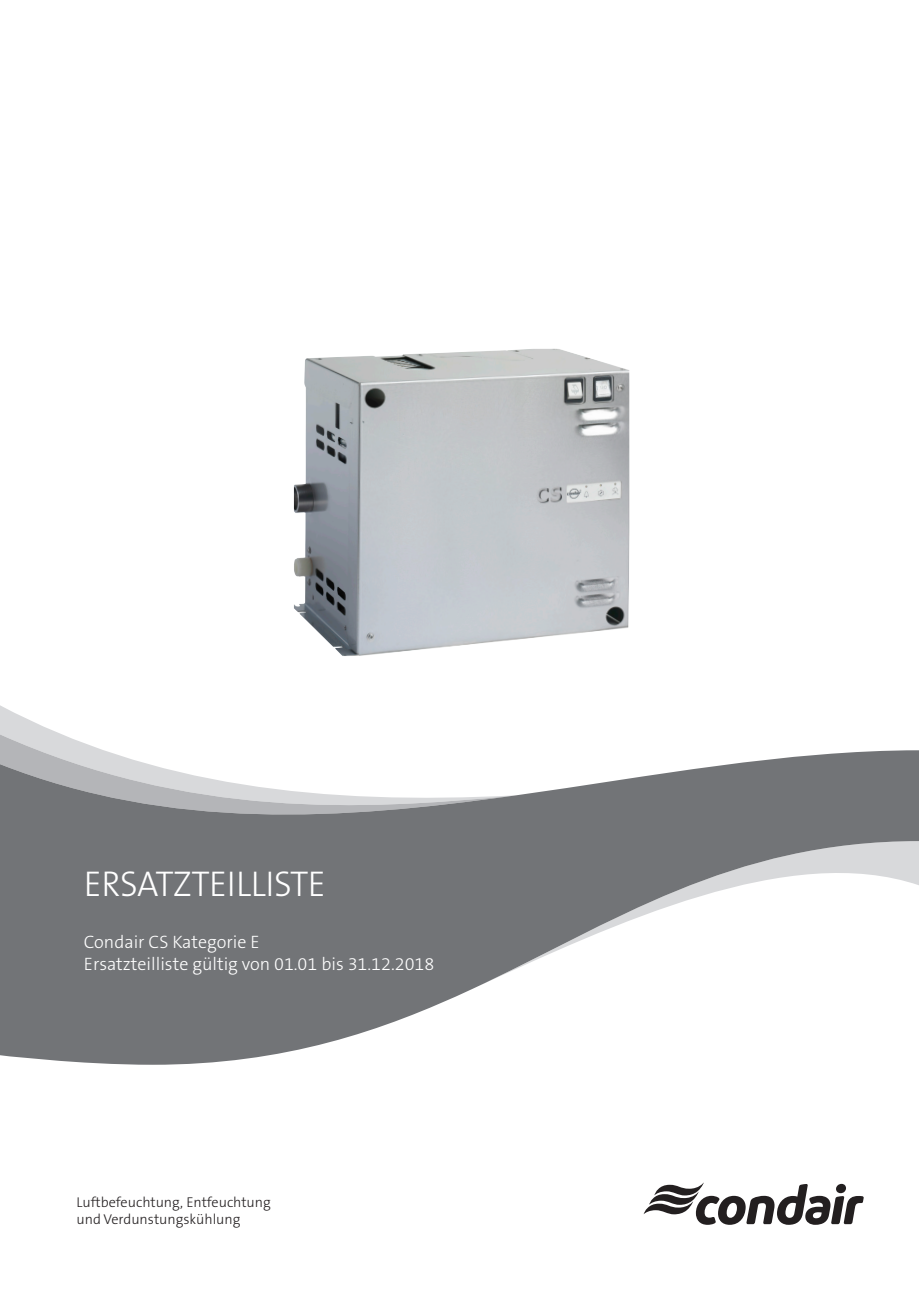
<style>
.page{position:relative;width:919px;height:1289px;background:#fff}
.page>*{position:absolute;margin:0;border:0;box-sizing:border-box;transform-origin:0 0}
.t1{font:300 36px "The Sans B3";letter-spacing:-.015em;color:#fff}
._05_Running_text___9{font:300 18px "The Sans B3";color:#fff}
._05_Running_text___9-2{font:300 14.25px "The Sans B3";color:#231f20}
</style>
<div class="page">
<img style="left:294px;top:349px;width:335px;height:307px">
<svg style="left:0;top:705px;width:61px;height:29px"></svg>
<svg style="left:0;top:734px;width:102px;height:16px;fill:#d8d9db"></svg>
<svg style="left:0;top:750px;width:918px;height:314px;fill:#727477"></svg>
<svg style="left:643px;top:1182px;width:220px;height:42px"></svg>
<p class="t1" style="left:84px;top:864px;width:243px">ERSATZTEILLISTE</p>
<p class="_05_Running_text___9" style="left:84px;top:932px;width:177px">Condair CS Kategorie E</p>
<p class="_05_Running_text___9" style="left:84px;top:954px;width:352px">Ersatzteilliste gültig von 01.01 bis 31.12.2018</p>
<p class="_05_Running_text___9-2" style="left:77px;top:1194px;width:196px">Luftbefeuchtung, Entfeuchtung</p>
<p class="_05_Running_text___9-2" style="left:77px;top:1211px;width:165px">und Verdunstungskühlung</p>
</div>
